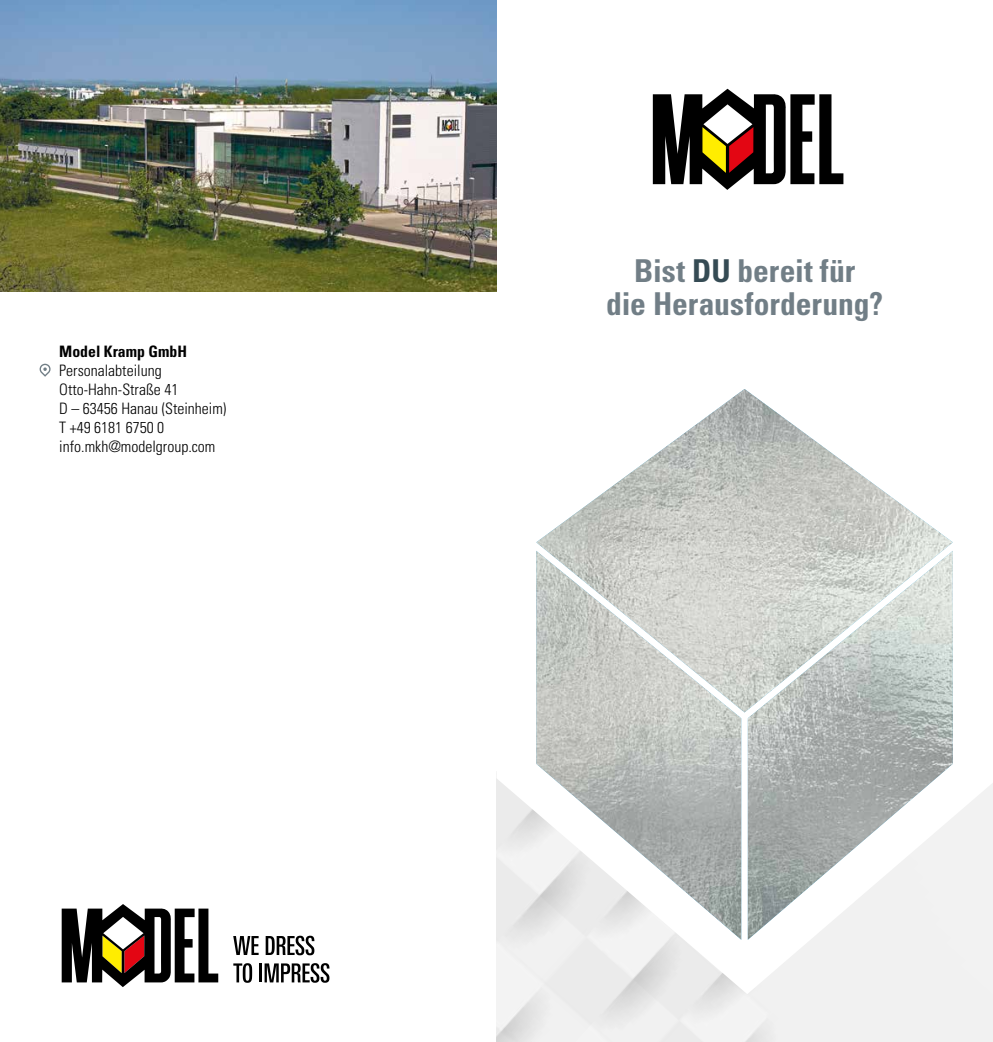
<style>
.page{position:relative;width:993px;height:1042px;background:#fff}
.page>*{position:absolute;margin:0;border:0;box-sizing:border-box;transform-origin:0 0}
.t1{font:700 condensed 31.5px/33.2px "Univers LT Std";color:#717e86;text-align:center}
.t2{font:300 condensed 15.75px/18.9px "Univers LT Std";color:#000}
.t3{font:700 condensed 15.75px "Univers LT Std";color:#000}
.s1{color:#354b54}
</style>
<div class="page">
<svg style="left:496px;top:759px;width:496px;height:235px;fill:#f1f1f1"></svg>
<svg style="left:652px;top:89px;width:191px;height:101px"></svg>
<svg style="left:62px;top:904px;width:156px;height:83px"></svg>
<svg style="left:233px;top:936px;width:25px;height:19px"></svg>
<svg style="left:265px;top:935px;width:49px;height:20px"></svg>
<svg style="left:233px;top:963px;width:19px;height:20px"></svg>
<hr style="left:259px;top:963px;width:3px;height:19px;background:#000">
<svg style="left:264px;top:963px;width:65px;height:20px"></svg>
<img style="left:0;top:0;width:496px;height:291px">
<svg style="left:39px;top:364px;width:12px;height:13px"></svg>
<img style="left:536px;top:389px;width:416px;height:551px">
<p class="t3" style="left:59px;top:342px;width:129px">Model Kramp GmbH</p>
<p class="t2" style="left:59px;top:361px;width:169px">Personalabteilung<br>Otto-Hahn-Straße 41<br>D – 63456 Hanau (Steinheim)<br>T +49 6181 6750 0 info.mkh@modelgroup.com</p>
<h1 class="t1" style="left:606px;top:254px;width:278px">Bist <span class="s1">DU</span> bereit für<br>die Herausforderung?</h1>
</div>
